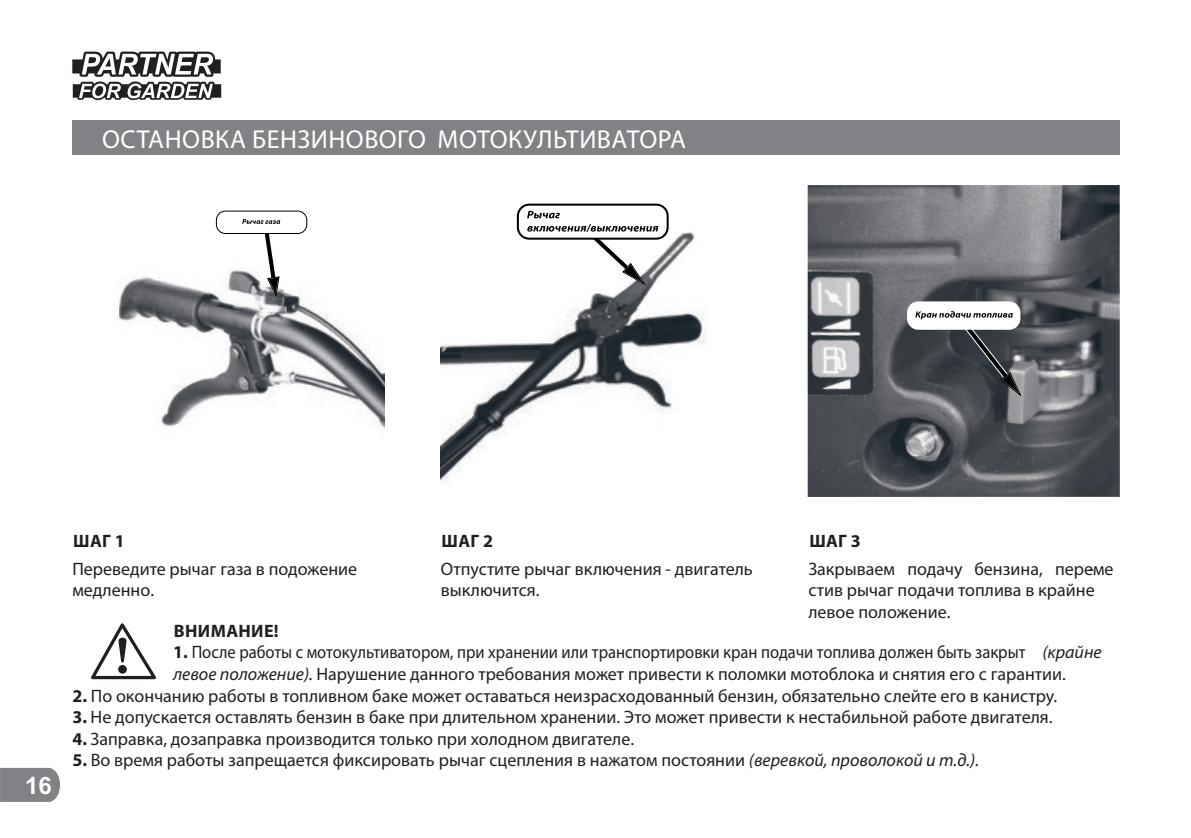
<style>
.page{position:relative;width:1191px;height:838px;background:#fff}
.page>*{position:absolute;margin:0;border:0;box-sizing:border-box;transform-origin:0 0}
.t1{font:26px "Myriad Pro";letter-spacing:.02em;color:#fff}
.t2{font:700 24px "Arial";color:#fff}
.t3{font:18px/21.6px "Myriad Pro";color:#231f20}
.t4{font:18px/21.6px "Myriad Pro";color:#231f20;scale:.92 1}
.t5{font:700 18px "Myriad Pro";letter-spacing:.02em;color:#231f20}
.s1{font-weight:700}
.s2{font-style:italic}
</style>
<div class="page">
<svg style="left:0;top:768px;width:60px;height:34px"></svg>
<div style="left:72px;top:121px;width:1047px;height:34px;background:#808285"></div>
<img style="left:807px;top:185px;width:312px;height:312px">
<div style="left:906px;top:301px;width:114px;height:29px;background:#fff;border-radius:11px"></div>
<svg style="left:915px;top:311px;width:106px;height:85px"></svg>
<img style="left:440px;top:203px;width:266px;height:280px">
<div style="left:517px;top:205px;width:150px;height:34px;background:#fff;border-radius:11px"></div>
<div style="left:516px;top:204px;width:152px;height:36px;border:2px solid #000;border-radius:11px"></div>
<svg style="left:527px;top:211px;width:131px;height:74px"></svg>
<img style="left:119px;top:210px;width:265px;height:223px">
<div style="left:216px;top:211px;width:91px;height:22px;background:#fff;border-radius:9px"></div>
<div style="left:216px;top:211px;width:91px;height:23px;border:1px solid #000;border-radius:9px"></div>
<svg style="left:242px;top:219px;width:38px;height:78px"></svg>
<svg style="left:91px;top:623px;width:65px;height:56px"></svg>
<svg style="left:72px;top:52px;width:149px;height:48px"></svg>
<h1 class="t1" style="left:102px;top:128px;width:585px">ОСТАНОВКА БЕНЗИНОВОГО МОТОКУЛЬТИВАТОРА</h1>
<h2 class="t2" style="left:25px;top:776px;width:28px">16</h2>
<p class="t5" style="left:73px;top:534px;width:53px">ШАГ 1</p>
<p class="t3" style="left:72px;top:559px;width:286px">Переведите рычаг газа в подожение медленно.</p>
<p class="t5" style="left:441px;top:534px;width:53px">ШАГ 2</p>
<p class="t3" style="left:440px;top:559px;width:313px">Отпустите рычаг включения - двигатель выключится.</p>
<p class="t5" style="left:809px;top:534px;width:53px">ШАГ 3</p>
<p class="t3" style="left:808px;top:559px;width:306px">Закрываем подачу бензина, переме</p>
<p class="t3" style="left:808px;top:559px;width:288px;text-align:justify;text-indent:280px">- стив рычаг подачи топлива в крайне левое положение.</p>
<p class="t5" style="left:174px;top:623px;width:106px">ВНИМАНИЕ!</p>
<p class="t4" style="left:173px;top:643px;width:1010px"><span class="s1">1.</span> После работы с мотокультиватором, при хранении или транспортировки кран подачи топлива должен быть закрыт <span class="s2">(крайне левое положение).</span> Нарушение данного требования может привести к поломки мотоблока и снятия его с гарантии.</p>
<p class="t3" style="left:72px;top:686px;width:985px"><span class="s1">2.</span> По окончанию работы в топливном баке может оставаться неизрасходованный бензин, обязательно слейте его в канистру.</p>
<p class="t3" style="left:72px;top:708px;width:981px"><span class="s1">3.</span> Не допускается оставлять бензин в баке при длительном хранении. Это может привести к нестабильной работе двигателя.</p>
<p class="t3" style="left:72px;top:730px;width:563px"><span class="s1">4.</span> Заправка, дозаправка производится только при холодном двигателе.</p>
<p class="t3" style="left:72px;top:751px;width:908px"><span class="s1">5.</span> Во время работы запрещается фиксировать рычаг сцепления в нажатом постоянии <span class="s2">(веревкой, проволокой и т.д.).</span></p>
</div>
